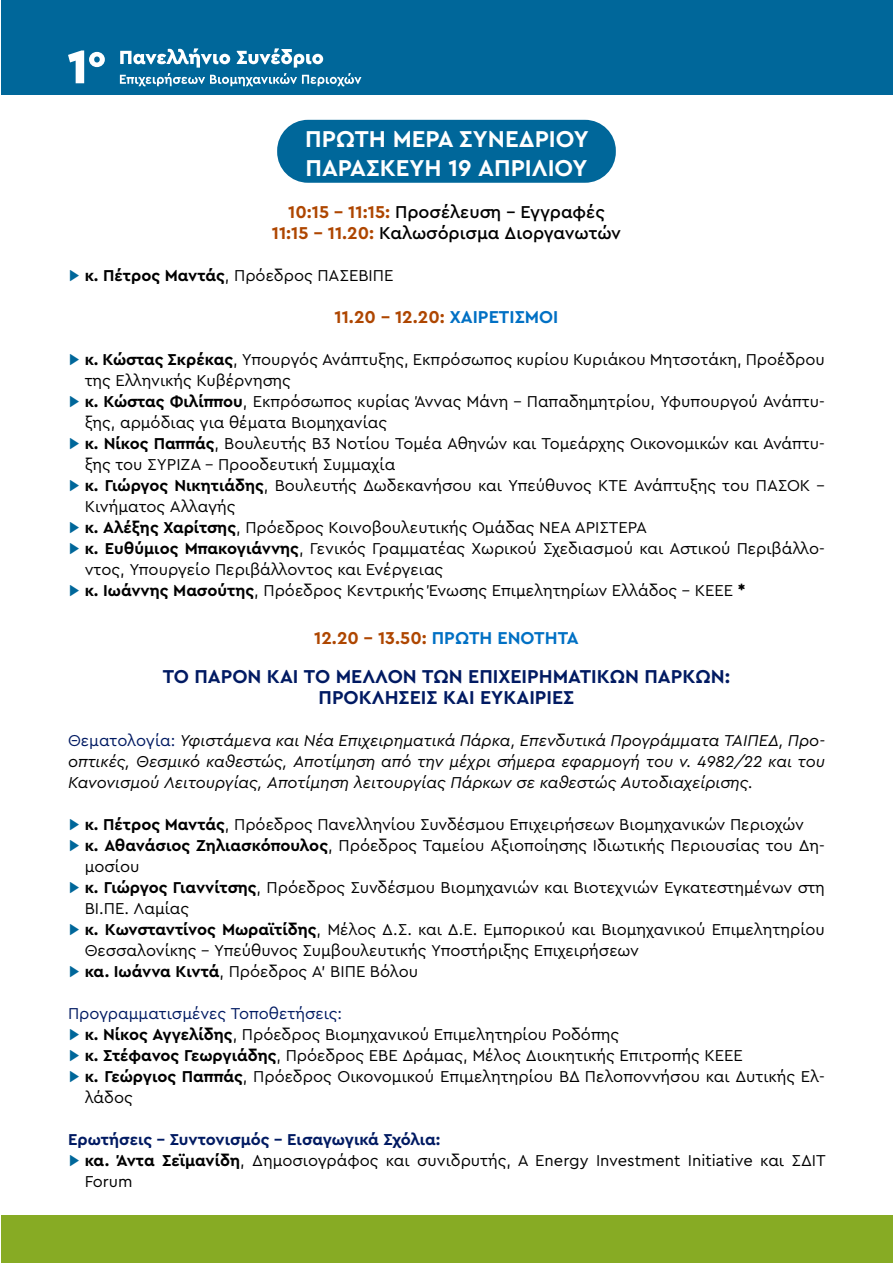
<style>
.page{position:relative;width:893px;height:1263px;background:#fff}
.page>*{position:absolute;margin:0;border:0;box-sizing:border-box;transform-origin:0 0}
.t1{font:700 24px/28.8px "Cera Pro";color:#fff}
.t2{font:700 19.5px/21px "Cera Pro";color:#001a62;text-align:center}
.t3{font:500 18px/21px "Cera Pro";color:#000;text-align:center}
.t4{font:700 18px "Cera Pro";color:#ae4600}
.t5{font:16.5px "Cera Pro";color:#000}
.t6{font:italic 16.5px/21px "Cera Pro";color:#000;text-align:justify}
.t7{font:700 16.5px "Cera Pro";color:#001a62}
.t8{font:16.5px "Cera Pro";color:#001a62}
.s1{font-weight:700;color:#ae4600}
.s2{color:#00679a}
.s3{font-weight:700}
.s4{color:#0070c4}
.s5{font-style:normal;color:#001a62}
</style>
<div class="page">
<div style="left:1px;top:1216px;width:892px;height:47px;background:#87ab24"></div>
<div style="left:1px;top:0;width:892px;height:94px;background:#00679a"></div>
<svg style="left:68px;top:50px;width:37px;height:33px"></svg>
<svg style="left:120px;top:48px;width:241px;height:38px"></svg>
<div style="left:277px;top:120px;width:339px;height:63px;background:#00679a;border-radius:31px"></div>
<h1 class="t1" style="left:305px;top:124px;width:285px">ΠΡΩΤΗ ΜΕΡΑ ΣΥΝΕΔΡΙΟΥ<br>ΠΑΡΑΣΚΕΥΗ 19 ΑΠΡΙΛΙΟΥ</h1>
<p class="t3" style="left:272px;top:200px;width:351px"><span class="s1">10:15 – 11:15:</span> Προσέλευση – Εγγραφές<br><span class="s1">11:15 – 11.20:</span> Καλωσόρισμα Διοργανωτών</p>
<p class="t5" style="left:68px;top:264px;width:327px"><span class="s2">▶</span> <span class="s3">κ. Πέτρος Μαντάς</span>, Πρόεδρος ΠΑΣΕΒΙΠΕ</p>
<p class="t4" style="left:335px;top:305px;width:225px">11.20 – 12.20: <span class="s4">ΧΑΙΡΕΤΙΣΜΟΙ</span></p>
<p class="t5" style="left:68px;top:348px;width:758px"><span class="s2">▶</span> <span class="s3">κ. Κώστας Σκρέκας</span>, Υπουργός Ανάπτυξης, Εκπρόσωπος κυρίου Κυριάκου Μητσοτάκη, Προέδρου</p>
<p class="t5" style="left:85px;top:369px;width:208px">της Ελληνικής Κυβέρνησης</p>
<p class="t5" style="left:68px;top:390px;width:758px"><span class="s2">▶</span> <span class="s3">κ. Κώστας Φιλίππου</span>, Εκπρόσωπος κυρίας Άννας Μάνη – Παπαδημητρίου, Υφυπουργού Ανάπτυ-</p>
<p class="t5" style="left:85px;top:411px;width:304px">ξης, αρμόδιας για θέματα Βιομηχανίας</p>
<p class="t5" style="left:68px;top:432px;width:758px"><span class="s2">▶</span> <span class="s3">κ. Νίκος Παππάς</span>, Βουλευτής Β3 Νοτίου Τομέα Αθηνών και Τομεάρχης Οικονομικών και Ανάπτυ-</p>
<p class="t5" style="left:85px;top:453px;width:312px">ξης του ΣΥΡΙΖΑ – Προοδευτική Συμμαχία</p>
<p class="t5" style="left:68px;top:474px;width:758px"><span class="s2">▶</span> <span class="s3">κ. Γιώργος Νικητιάδης</span>, Βουλευτής Δωδεκανήσου και Υπεύθυνος ΚΤΕ Ανάπτυξης του ΠΑΣΟΚ –</p>
<p class="t5" style="left:85px;top:495px;width:152px">Κινήματος Αλλαγής</p>
<p class="t5" style="left:68px;top:516px;width:580px"><span class="s2">▶</span> <span class="s3">κ. Αλέξης Χαρίτσης</span>, Πρόεδρος Κοινοβουλευτικής Ομάδας ΝΕΑ ΑΡΙΣΤΕΡΑ</p>
<p class="t5" style="left:68px;top:537px;width:758px"><span class="s2">▶</span> <span class="s3">κ. Ευθύμιος Μπακογιάννης</span>, Γενικός Γραμματέας Χωρικού Σχεδιασμού και Αστικού Περιβάλλο-</p>
<p class="t5" style="left:85px;top:558px;width:360px">ντος, Υπουργείο Περιβάλλοντος και Ενέργειας</p>
<p class="t5" style="left:68px;top:579px;width:679px"><span class="s2">▶</span> <span class="s3">κ. Ιωάννης Μασούτης</span>, Πρόεδρος Κεντρικής Ένωσης Επιμελητηρίων Ελλάδος – ΚΕΕΕ <span class="s3">*</span></p>
<p class="t4" style="left:314px;top:626px;width:266px">12.20 – 13.50: <span class="s4">ΠΡΩΤΗ ΕΝΟΤΗΤΑ</span></p>
<p class="t2" style="left:163px;top:665px;width:569px">ΤΟ ΠΑΡΟΝ ΚΑΙ ΤΟ ΜΕΛΛΟΝ ΤΩΝ ΕΠΙΧΕΙΡΗΜΑΤΙΚΩΝ ΠΑΡΚΩΝ:<br>ΠΡΟΚΛΗΣΕΙΣ ΚΑΙ ΕΥΚΑΙΡΙΕΣ</p>
<p class="t6" style="left:68px;top:729px;width:758px"><span class="s5">Θεματολογία:</span> Υφιστάμενα και Νέα Επιχειρηματικά Πάρκα, Επενδυτικά Προγράμματα ΤΑΙΠΕΔ, Προ&shy;οπτικές, Θεσμικό καθεστώς, Αποτίμηση από την μέχρι σήμερα εφαρμογή του ν. 4982/22 και του Κανονισμού Λειτουργίας, Αποτίμηση λειτουργίας Πάρκων σε καθεστώς Αυτοδιαχείρισης.</p>
<p class="t5" style="left:68px;top:813px;width:737px"><span class="s2">▶</span> <span class="s3">κ. Πέτρος Μαντάς</span>, Πρόεδρος Πανελληνίου Συνδέσμου Επιχειρήσεων Βιομηχανικών Περιοχών</p>
<p class="t5" style="left:68px;top:834px;width:758px"><span class="s2">▶</span> <span class="s3">κ. Αθανάσιος Ζηλιασκόπουλος</span>, Πρόεδρος Ταμείου Αξιοποίησης Ιδιωτικής Περιουσίας του Δη-</p>
<p class="t5" style="left:85px;top:855px;width:56px">μοσίου</p>
<p class="t5" style="left:68px;top:876px;width:758px"><span class="s2">▶</span> <span class="s3">κ. Γιώργος Γιαννίτσης</span>, Πρόεδρος Συνδέσμου Βιομηχανιών και Βιοτεχνιών Εγκατεστημένων στη</p>
<p class="t5" style="left:85px;top:897px;width:106px">ΒΙ.ΠΕ. Λαμίας</p>
<p class="t5" style="left:68px;top:918px;width:758px"><span class="s2">▶</span> <span class="s3">κ. Kωνσταντίνος Μωραϊτίδης</span>, Μέλος Δ.Σ. και Δ.Ε. Εμπορικού και Βιομηχανικού Επιμελητηρίου</p>
<p class="t5" style="left:85px;top:939px;width:556px">Θεσσαλονίκης – Υπεύθυνος Συμβουλευτικής Υποστήριξης Επιχειρήσεων</p>
<p class="t5" style="left:68px;top:960px;width:352px"><span class="s2">▶</span> <span class="s3">κα. Ιωάννα Κιντά</span>, Πρόεδρος Α’ ΒΙΠΕ Βόλου</p>
<p class="t8" style="left:68px;top:1002px;width:276px">Προγραμματισμένες Τοποθετήσεις:</p>
<p class="t5" style="left:68px;top:1023px;width:553px"><span class="s2">▶</span> <span class="s3">κ. Νίκος Αγγελίδης</span>, Πρόεδρος Βιομηχανικού Επιμελητηρίου Ροδόπης</p>
<p class="t5" style="left:68px;top:1044px;width:676px"><span class="s2">▶</span> <span class="s3">κ. Στέφανος Γεωργιάδης</span>, Πρόεδρος ΕΒΕ Δράμας, Μέλος Διοικητικής Επιτροπής ΚΕΕΕ</p>
<p class="t5" style="left:68px;top:1065px;width:758px"><span class="s2">▶</span> <span class="s3">κ. Γεώργιος Παππάς</span>, Πρόεδρος Οικονομικού Επιμελητηρίου ΒΔ Πελοποννήσου και Δυτικής Ελ-</p>
<p class="t5" style="left:85px;top:1086px;width:50px">λάδος</p>
<p class="t7" style="left:68px;top:1128px;width:374px">Ερωτήσεις – Συντονισμός – Εισαγωγικά Σχόλια:</p>
<p class="t5" style="left:68px;top:1149px;width:759px"><span class="s2">▶</span> <span class="s3">κα. Άντα Σεϊμανίδη</span>, Δημοσιογράφος και συνιδρυτής, A Energy Investment Initiative και ΣΔΙΤ</p>
<p class="t5" style="left:85px;top:1170px;width:49px">Forum</p>
</div>
